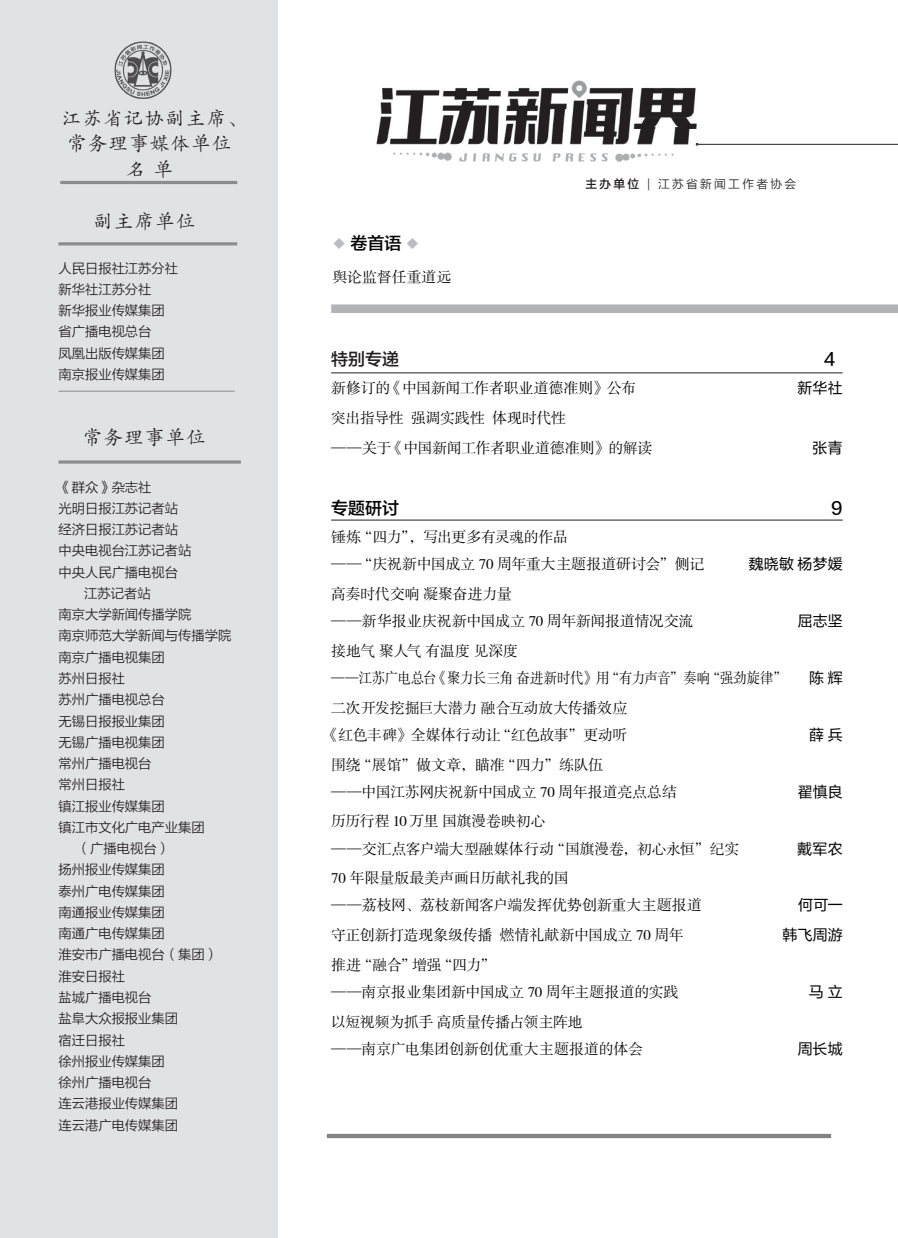
<style>
.page{position:relative;width:898px;height:1238px;background:#fff}
.page>*{position:absolute;margin:0;border:0;box-sizing:border-box;transform-origin:0 0}
.正文-段首不空{font:19.2px "FZKTK GBK1 0";letter-spacing:.08em;color:#231f20}
.cmgc-正文段落样式{font:16.95px "FZLTZHK XHRB GBK1 0";color:#030303}
.cmgc-正文段落样式-2{font:16.95px "FZLTZHK XHRB GBK1 0";color:#231f20}
.cmgc-正文段落样式-3{font:14.85px "FZSSK GBK1 0";letter-spacing:-.015em;color:#030303}
.cmgc-正文段落样式-4{font:14.85px "FZLTHK XHRB GBK1 0";letter-spacing:.015em;color:#030303}
.cmgc-正文段落样式-5{font:14.85px "FZSSK GBK1 0";letter-spacing:-.015em;color:#030303;scale:.9 1}
.正文-段首不空-2{font:13.35px "FZLTXIHK XHRB GBK1 0";color:#231f20}
.t1{font:11.7px "FZLTXIHK XHRB GBK1 0";letter-spacing:.2em;color:#231f20}
.s1{font-family:"FZSSK GBK1 0";font-size:14.85px;color:#bcbdc0}
.s2{font-family:"FZLTZHK XHRB GBK1 0"}
</style>
<div class="page">
<img style="left:376px;top:80px;width:322px;height:82px">
<div style="left:0;top:0;width:277px;height:1237px;background:#e1e2e4"></div>
<hr style="left:60px;top:181px;width:177px;height:3px;background:#8a8c8f">
<hr style="left:58px;top:391px;width:176px;height:1px;background:#8a8c8f">
<hr style="left:58px;top:460px;width:183px;height:3px;background:#8a8c8f">
<hr style="left:58px;top:242px;width:179px;height:3px;background:#8a8c8f">
<div style="left:331px;top:304px;width:566px;height:9px;background:#b2b3b7"></div>
<hr style="left:331px;top:372px;width:511px;height:1px;background:#231f20">
<div style="left:327px;top:1133px;width:503px;height:5px;background:#868484"></div>
<hr style="left:331px;top:520px;width:511px;height:1px;background:#231f20">
<img style="left:114px;top:41px;width:58px;height:58px">
<svg style="left:695px;top:80px;width:202px;height:65px"></svg>
<p class="正文-段首不空" style="left:62px;top:108px;width:186px">江苏省记协副主席、</p>
<p class="正文-段首不空" style="left:67px;top:134px;width:165px">常务理事媒体单位</p>
<p class="正文-段首不空" style="left:126px;top:159px;width:48px">名 单</p>
<p class="正文-段首不空" style="left:93px;top:212px;width:103px">副主席单位</p>
<p class="正文-段首不空-2" style="left:58px;top:261px;width:121px">人民日报社江苏分社</p>
<p class="正文-段首不空-2" style="left:58px;top:282px;width:95px">新华社江苏分社</p>
<p class="正文-段首不空-2" style="left:58px;top:303px;width:108px">新华报业传媒集团</p>
<p class="正文-段首不空-2" style="left:58px;top:324px;width:95px">省广播电视总台</p>
<p class="正文-段首不空-2" style="left:58px;top:346px;width:108px">凤凰出版传媒集团</p>
<p class="正文-段首不空-2" style="left:58px;top:367px;width:108px">南京报业传媒集团</p>
<p class="正文-段首不空" style="left:83px;top:427px;width:124px">常务理事单位</p>
<p class="正文-段首不空-2" style="left:58px;top:479px;width:95px">《群众》杂志社</p>
<p class="正文-段首不空-2" style="left:58px;top:501px;width:121px">光明日报江苏记者站</p>
<p class="正文-段首不空-2" style="left:58px;top:522px;width:121px">经济日报江苏记者站</p>
<p class="正文-段首不空-2" style="left:58px;top:543px;width:134px">中央电视台江苏记者站</p>
<p class="正文-段首不空-2" style="left:58px;top:564px;width:121px">中央人民广播电视台</p>
<p class="正文-段首不空-2" style="left:84px;top:586px;width:68px">江苏记者站</p>
<p class="正文-段首不空-2" style="left:58px;top:607px;width:134px">南京大学新闻传播学院</p>
<p class="正文-段首不空-2" style="left:58px;top:628px;width:174px">南京师范大学新闻与传播学院</p>
<p class="正文-段首不空-2" style="left:58px;top:649px;width:108px">南京广播电视集团</p>
<p class="正文-段首不空-2" style="left:58px;top:671px;width:68px">苏州日报社</p>
<p class="正文-段首不空-2" style="left:58px;top:692px;width:108px">苏州广播电视总台</p>
<p class="正文-段首不空-2" style="left:58px;top:713px;width:108px">无锡日报报业集团</p>
<p class="正文-段首不空-2" style="left:58px;top:734px;width:108px">无锡广播电视集团</p>
<p class="正文-段首不空-2" style="left:58px;top:756px;width:95px">常州广播电视台</p>
<p class="正文-段首不空-2" style="left:58px;top:777px;width:68px">常州日报社</p>
<p class="正文-段首不空-2" style="left:58px;top:798px;width:108px">镇江报业传媒集团</p>
<p class="正文-段首不空-2" style="left:58px;top:819px;width:148px">镇江市文化广电产业集团</p>
<p class="正文-段首不空-2" style="left:77px;top:841px;width:95px">（广播电视台）</p>
<p class="正文-段首不空-2" style="left:58px;top:862px;width:108px">扬州报业传媒集团</p>
<p class="正文-段首不空-2" style="left:58px;top:883px;width:108px">泰州广电传媒集团</p>
<p class="正文-段首不空-2" style="left:58px;top:904px;width:108px">南通报业传媒集团</p>
<p class="正文-段首不空-2" style="left:58px;top:926px;width:108px">南通广电传媒集团</p>
<p class="正文-段首不空-2" style="left:58px;top:947px;width:161px">淮安市广播电视台（集团）</p>
<p class="正文-段首不空-2" style="left:58px;top:968px;width:68px">淮安日报社</p>
<p class="正文-段首不空-2" style="left:58px;top:990px;width:95px">盐城广播电视台</p>
<p class="正文-段首不空-2" style="left:58px;top:1011px;width:121px">盐阜大众报报业集团</p>
<p class="正文-段首不空-2" style="left:58px;top:1032px;width:68px">宿迁日报社</p>
<p class="正文-段首不空-2" style="left:58px;top:1053px;width:108px">徐州报业传媒集团</p>
<p class="正文-段首不空-2" style="left:58px;top:1075px;width:95px">徐州广播电视台</p>
<p class="正文-段首不空-2" style="left:58px;top:1096px;width:121px">连云港报业传媒集团</p>
<p class="正文-段首不空-2" style="left:58px;top:1117px;width:121px">连云港广电传媒集团</p>
<p class="cmgc-正文段落样式" style="left:332px;top:234px;width:90px"><span class="s1">◆</span> 卷首语 <span class="s1">◆</span></p>
<p class="cmgc-正文段落样式-3" style="left:333px;top:269px;width:120px">舆论监督任重道远</p>
<p class="t1" style="left:585px;top:177px;width:212px"><span class="s2">主办单位</span> | 江苏省新闻工作者协会</p>
<p class="cmgc-正文段落样式-2" style="left:331px;top:350px;width:70px">特别专递</p>
<p class="cmgc-正文段落样式" style="left:824px;top:350px;width:13px">4</p>
<p class="cmgc-正文段落样式-3" style="left:331px;top:380px;width:306px">新修订的《中国新闻工作者职业道德准则》公布</p>
<p class="cmgc-正文段落样式-4" style="left:797px;top:379px;width:47px">新华社</p>
<p class="cmgc-正文段落样式-3" style="left:331px;top:410px;width:236px">突出指导性 强调实践性 体现时代性</p>
<p class="cmgc-正文段落样式-3" style="left:331px;top:440px;width:322px">——关于《中国新闻工作者职业道德准则》的解读</p>
<p class="cmgc-正文段落样式-4" style="left:812px;top:439px;width:32px">张青</p>
<p class="cmgc-正文段落样式" style="left:331px;top:499px;width:70px">专题研讨</p>
<p class="cmgc-正文段落样式" style="left:831px;top:499px;width:13px">9</p>
<p class="cmgc-正文段落样式-3" style="left:331px;top:529px;width:238px">锤炼“四力”，写出更多有灵魂的作品</p>
<p class="cmgc-正文段落样式-3" style="left:331px;top:556px;width:374px">——“庆祝新中国成立 70 周年重大主题报道研讨会”侧记</p>
<p class="cmgc-正文段落样式-4" style="left:748px;top:555px;width:95px">魏晓敏杨梦媛</p>
<p class="cmgc-正文段落样式-3" style="left:331px;top:586px;width:182px">高奏时代交响 凝聚奋进力量</p>
<p class="cmgc-正文段落样式-3" style="left:331px;top:613px;width:363px">——新华报业庆祝新中国成立 70 周年新闻报道情况交流</p>
<p class="cmgc-正文段落样式-4" style="left:797px;top:612px;width:46px">屈志坚</p>
<p class="cmgc-正文段落样式-3" style="left:331px;top:643px;width:188px">接地气 聚人气 有温度 见深度</p>
<p class="cmgc-正文段落样式-5" style="left:331px;top:670px;width:507px">——江苏广电总台《聚力长三角 奋进新时代》用“有力声音”奏响“强劲旋律”</p>
<p class="cmgc-正文段落样式-4" style="left:808px;top:669px;width:35px">陈辉</p>
<p class="cmgc-正文段落样式-3" style="left:331px;top:699px;width:298px">二次开发挖掘巨大潜力 融合互动放大传播效应</p>
<p class="cmgc-正文段落样式-3" style="left:323px;top:727px;width:305px">《红色丰碑》全媒体行动让“红色故事”更动听</p>
<p class="cmgc-正文段落样式-4" style="left:808px;top:726px;width:35px">薛兵</p>
<p class="cmgc-正文段落样式-3" style="left:331px;top:756px;width:273px">围绕“展馆”做文章，瞄准“四力”练队伍</p>
<p class="cmgc-正文段落样式-3" style="left:331px;top:783px;width:347px">——中国江苏网庆祝新中国成立 70 周年报道亮点总结</p>
<p class="cmgc-正文段落样式-4" style="left:797px;top:783px;width:46px">翟慎良</p>
<p class="cmgc-正文段落样式-3" style="left:331px;top:813px;width:216px">历历行程 10 万里 国旗漫卷映初心</p>
<p class="cmgc-正文段落样式-3" style="left:331px;top:840px;width:409px">——交汇点客户端大型融媒体行动“国旗漫卷，初心永恒”纪实</p>
<p class="cmgc-正文段落样式-4" style="left:796px;top:840px;width:47px">戴军农</p>
<p class="cmgc-正文段落样式-3" style="left:331px;top:870px;width:239px">70 年限量版最美声画日历献礼我的国</p>
<p class="cmgc-正文段落样式-3" style="left:331px;top:897px;width:372px">——荔枝网、荔枝新闻客户端发挥优势创新重大主题报道</p>
<p class="cmgc-正文段落样式-4" style="left:797px;top:897px;width:46px">何可一</p>
<p class="cmgc-正文段落样式-3" style="left:331px;top:927px;width:354px">守正创新打造现象级传播 燃情礼献新中国成立 70 周年</p>
<p class="cmgc-正文段落样式-4" style="left:782px;top:926px;width:62px">韩飞周游</p>
<p class="cmgc-正文段落样式-3" style="left:331px;top:957px;width:166px">推进“融合”增强“四力”</p>
<p class="cmgc-正文段落样式-3" style="left:331px;top:984px;width:348px">——南京报业集团新中国成立 70 周年主题报道的实践</p>
<p class="cmgc-正文段落样式-4" style="left:808px;top:983px;width:35px">马 立</p>
<p class="cmgc-正文段落样式-3" style="left:331px;top:1014px;width:253px">以短视频为抓手 高质量传播占领主阵地</p>
<p class="cmgc-正文段落样式-3" style="left:331px;top:1041px;width:313px">——南京广电集团创新创优重大主题报道的体会</p>
<p class="cmgc-正文段落样式-4" style="left:797px;top:1040px;width:46px">周长城</p>
</div>
